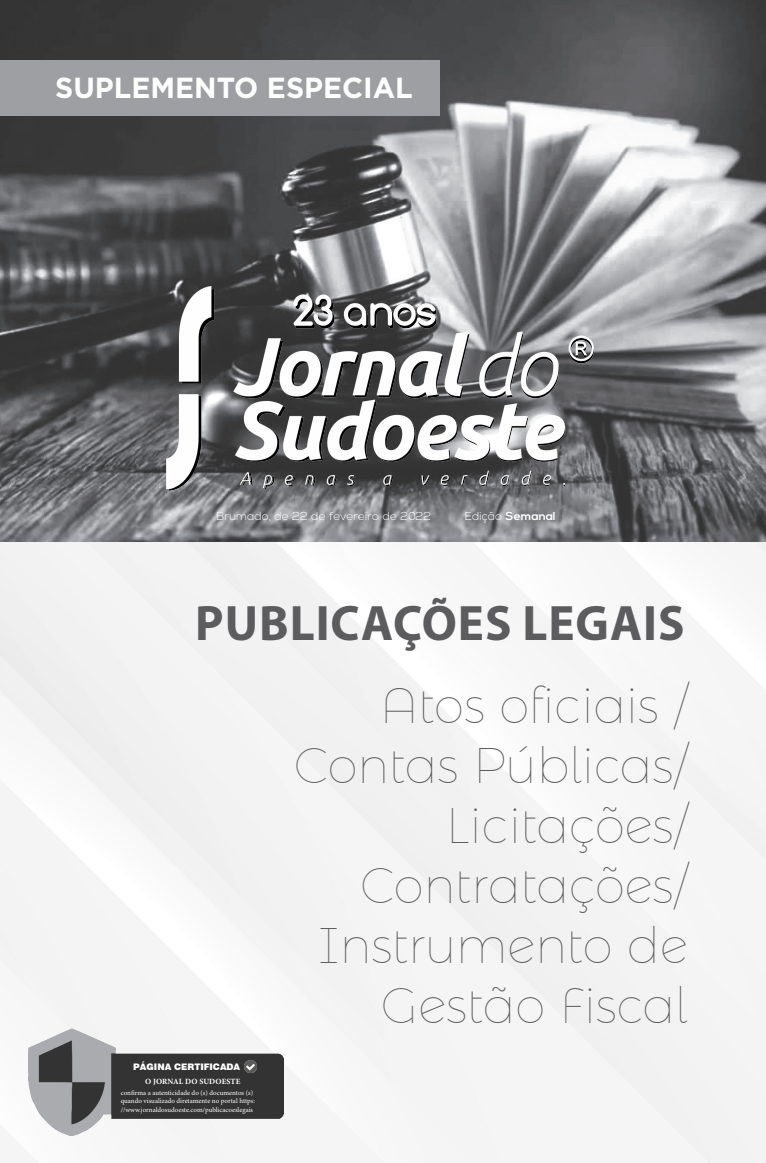
<style>
.page{position:relative;width:766px;height:1163px;background:#fff}
.page>*{position:absolute;margin:0;border:0;box-sizing:border-box;transform-origin:0 0}
.t1{font:100 50px/60px "Montserrat Alternates";color:#5c5c5f;text-align:right}
.t2{font:700 50px "Myriad Pro";letter-spacing:.02em;color:#5c5c5f}
.t3{font:700 29px "Gotham";color:#fff}
.t4{font:300 11.5px "Nexa";color:#fff;scale:1.04 1}
.t5{font:700 11.5px "Nexa";color:#fff;scale:1.04 1}
.t6{font:900 9px "Swiss 721 BT";color:#fff}
.t7{font:700 8px "Minion Pro";letter-spacing:.01em;color:#fff}
.t8{font:7px/8.4px "Minion Pro";color:#fff}
.s1{font-weight:300}
</style>
<div class="page">
<div style="left:0;top:541px;width:765px;height:621px;background:#f4f4f4"></div>
<img style="left:28px;top:1028px;width:255px;height:106px">
<svg style="left:245px;top:1060px;width:12px;height:12px"></svg>
<img style="left:0;top:0;width:765px;height:541px">
<div style="left:0;top:60px;width:440px;height:55px;background:#9d9fa2"></div>
<img style="left:166px;top:286px;width:427px;height:203px">
<p class="t3" style="left:55px;top:70px;width:359px">SUPLEMENTO ESPECIAL</p>
<p class="t4" style="left:216px;top:509px;width:208px">Brumado, de 22 de fevereiro de 2022</p>
<p class="t5" style="left:465px;top:509px;width:89px"><span class="s1">Edição</span> Semanal</p>
<p class="t2" style="left:195px;top:591px;width:490px">PUBLICAÇÕES LEGAIS</p>
<p class="t1" style="left:294px;top:670px;width:395px">Atos oficiais /<br>Contas Públicas/<br>Licitações/</p>
<p class="t1" style="left:318px;top:850px;width:371px">Contratações/<br>Instrumento de<br>Gestão Fiscal</p>
<p class="t6" style="left:133px;top:1061px;width:108px">PÁGINA CERTIFICADA</p>
<p class="t7" style="left:145px;top:1076px;width:96px">O JORNAL DO SUDOESTE</p>
<p class="t8" style="left:121px;top:1088px;width:136px">confirma a autenticidade do (s) documentos (s) quando visualizado diretamente no portal https:</p>
<p class="t8" style="left:121px;top:1105px;width:134px">//www.jornaldosudoeste.com/publicacoeslegais</p>
</div>
